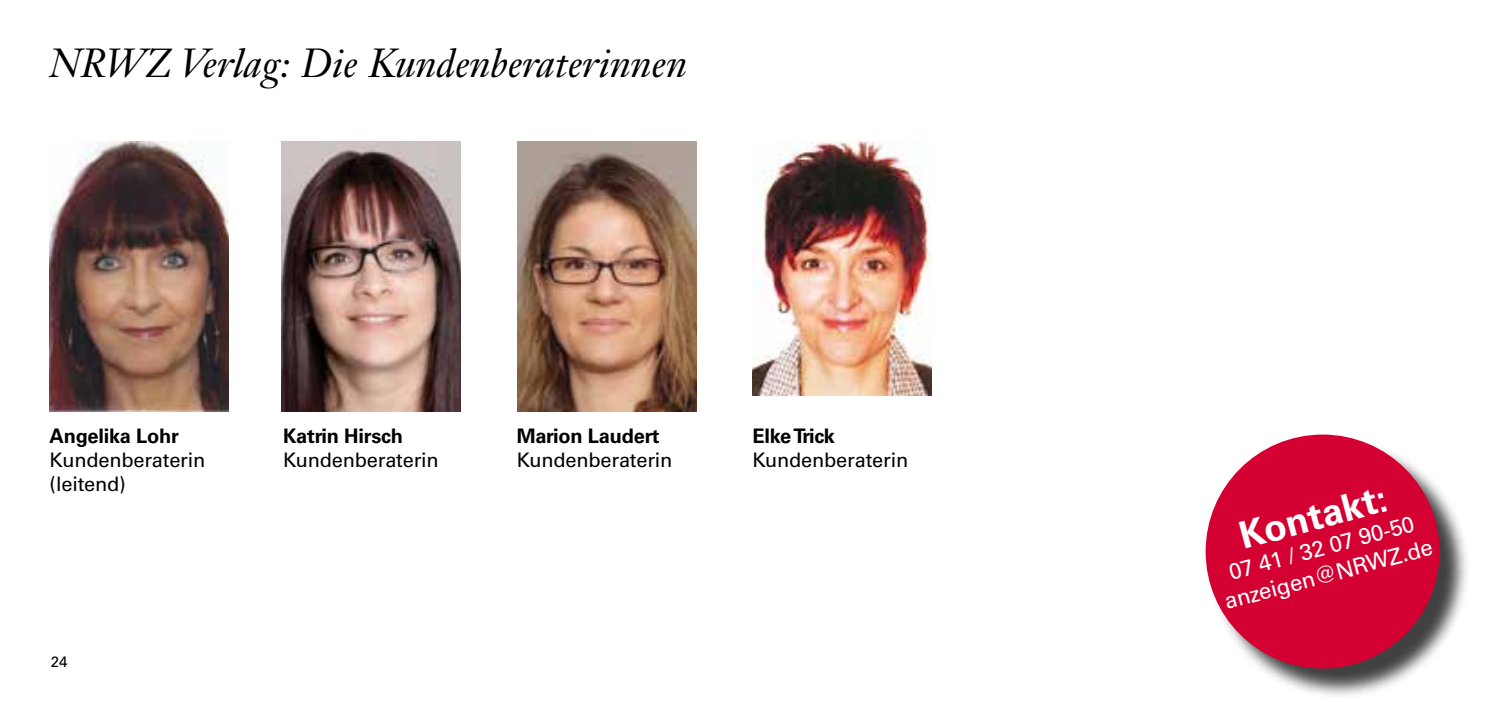
<style>
.page{position:relative;width:1489px;height:702px;background:#fff}
.page>*{position:absolute;margin:0;border:0;box-sizing:border-box;transform-origin:0 0}
.t1{font:italic 40px "Janson Text LT Std";color:#000}
.t2{font:700 37.5px "Univers";color:#fff}
.t3{font:22.5px/27px "Univers";color:#fff;text-align:center}
.t4{font:20px/24px "Univers";letter-spacing:-.01em;color:#000}
.t5{font:700 20px "Univers";letter-spacing:-.01em;color:#000}
.t6{font:700 20px "Univers";letter-spacing:-.03em;color:#000}
.t7{font:15px "Univers";color:#000}
</style>
<div class="page">
<img style="left:50px;top:141px;width:179px;height:270px">
<img style="left:282px;top:141px;width:179px;height:270px">
<img style="left:752px;top:141px;width:179px;height:254px">
<div style="left:1209px;top:438px;width:261px;height:261px;background:#000;opacity:.75"></div>
<div style="left:1205px;top:434px;width:234px;height:234px;background:#d40032;border-radius:50%"></div>
<img style="left:517px;top:141px;width:179px;height:270px">
<h1 class="t1" style="left:50px;top:39px;width:639px">NRWZ Verlag: Die Kundenberaterinnen</h1>
<p class="t5" style="left:50px;top:424px;width:131px">Angelika Lohr</p>
<p class="t4" style="left:50px;top:448px;width:157px">Kundenberaterin (leitend)</p>
<p class="t7" style="left:51px;top:653px;width:18px">24</p>
<p class="t5" style="left:283px;top:424px;width:121px">Katrin Hirsch</p>
<p class="t4" style="left:283px;top:448px;width:157px">Kundenberaterin</p>
<p class="t5" style="left:516px;top:424px;width:144px">Marion Laudert</p>
<p class="t4" style="left:516px;top:448px;width:157px">Kundenberaterin</p>
<p class="t6" style="left:752px;top:424px;width:84px">Elke Trick</p>
<p class="t4" style="left:752px;top:448px;width:157px">Kundenberaterin</p>
<h2 class="t2" style="left:1234px;top:515px;width:153px;rotate:-15deg">Kontakt:</h2>
<p class="t3" style="left:1214px;top:562px;width:216px;rotate:-15deg">07 41 / 32 07 90-50 anzeigen@NRWZ.de</p>
</div>
